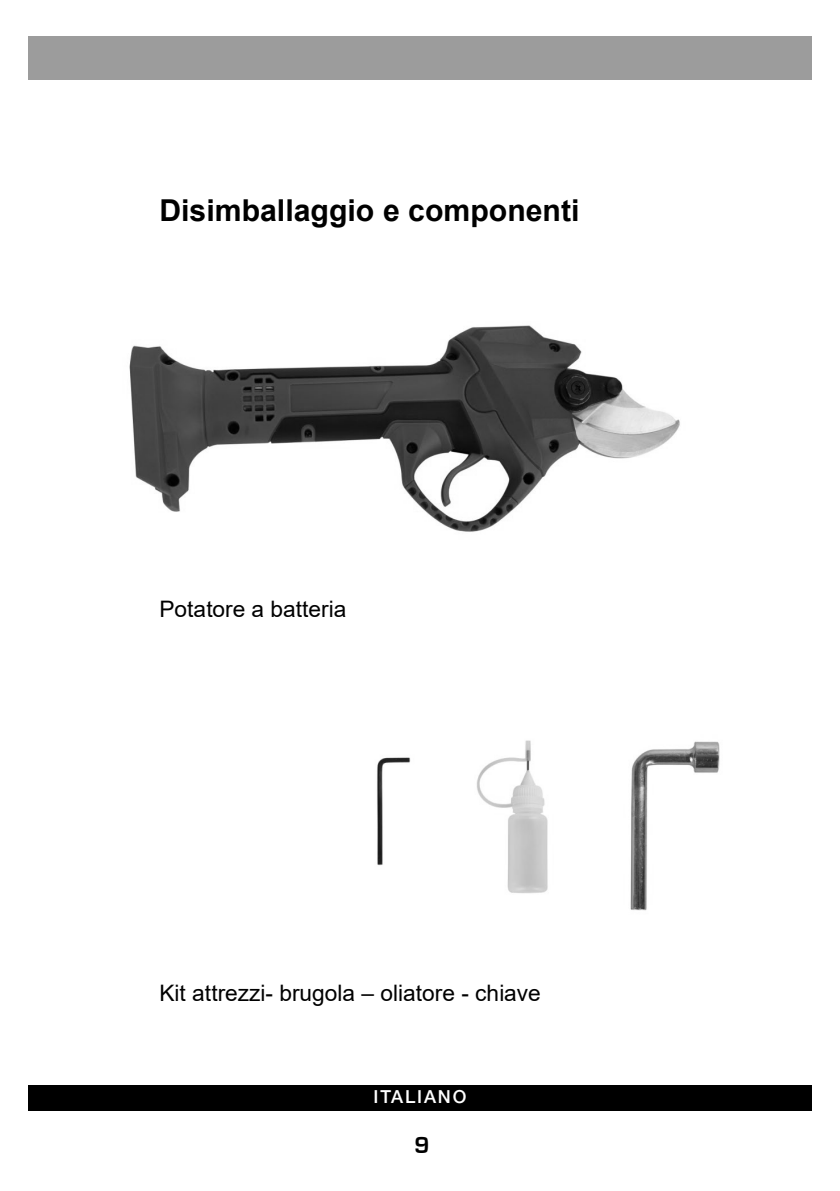
<style>
.page{position:relative;width:840px;height:1191px;background:#fff}
.page>*{position:absolute;margin:0;border:0;box-sizing:border-box;transform-origin:0 0}
.t1{font:700 30.2px "Arial";color:#000}
.t2{font:700 24px "Eurostile";color:#000}
.t3{font:22.6px "Arial";color:#000}
.t4{font:500 18px "Helvetica Neue LT Pro";letter-spacing:.1em;color:#fff}
</style>
<div class="page">
<div style="left:28px;top:1085px;width:783px;height:25px;background:#000"></div>
<div style="left:28px;top:36px;width:783px;height:43px;background:#9c9c9c"></div>
<img style="left:129px;top:325px;width:551px;height:207px">
<img style="left:377px;top:740px;width:343px;height:171px">
<h1 class="t1" style="left:159px;top:189px;width:421px">Disimballaggio e componenti</h1>
<p class="t3" style="left:159px;top:593px;width:188px">Potatore a batteria</p>
<p class="t3" style="left:159px;top:977px;width:383px">Kit attrezzi- brugola – oliatore - chiave</p>
<p class="t4" style="left:373px;top:1085px;width:94px">ITALIANO</p>
<p class="t2" style="left:414px;top:1132px;width:17px">9</p>
</div>
